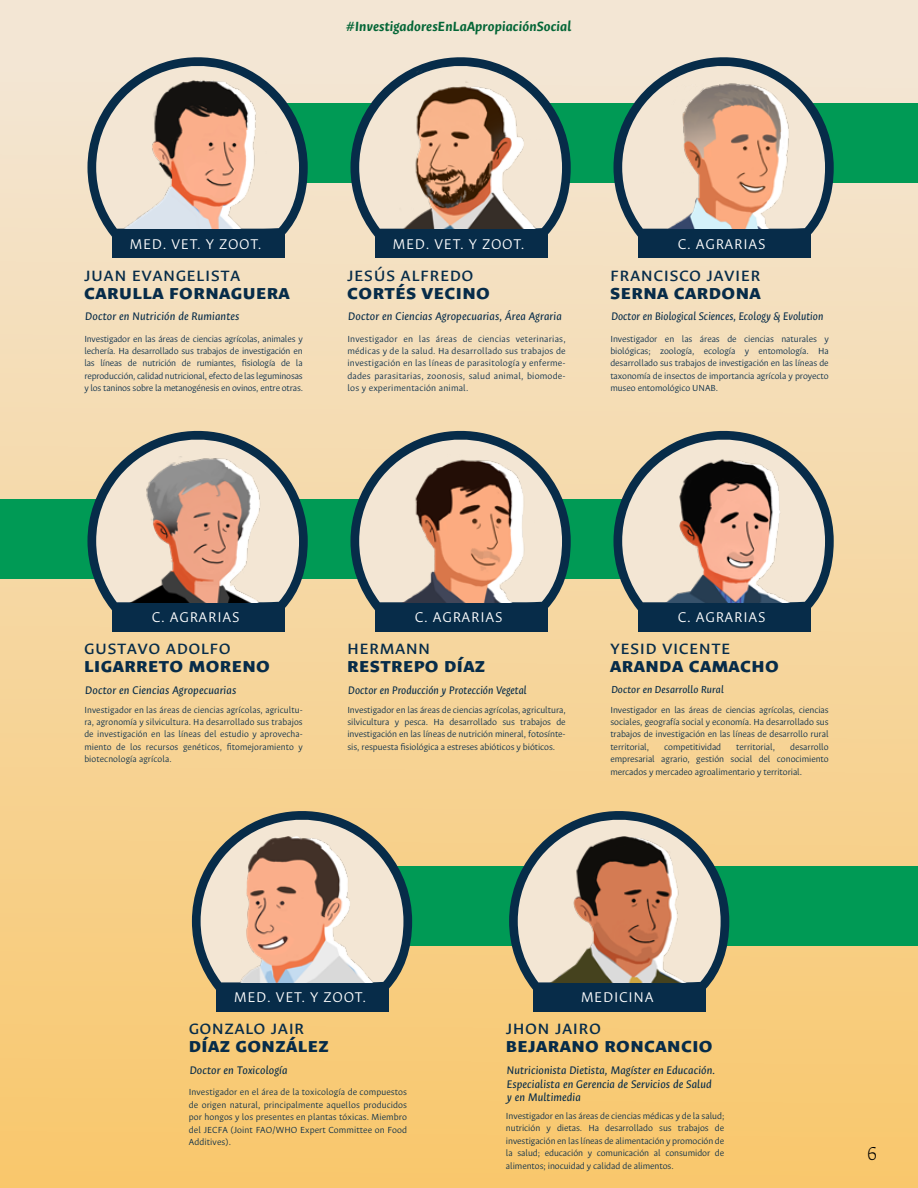
<style>
.page{position:relative;width:918px;height:1188px;background:#fff}
.page>*{position:absolute;margin:0;border:0;box-sizing:border-box;transform-origin:0 0}
.t1{font:800 21px "Ancizar Sans";letter-spacing:.02em;color:#072c49}
.t2{font:21px "Ancizar Sans";letter-spacing:.02em;color:#072c49}
.t3{font:100 21px "Ancizar Sans";color:#000}
.t4{font:300 15.9px "Ancizar Sans";letter-spacing:.05em;color:#fff}
.t5{font:italic 700 15px "Ancizar Sans";letter-spacing:.01em;color:#046637}
.t6{font:italic 12.45px/13.6px "Ancizar Sans";letter-spacing:.01em;color:#072c49}
.t7{font:italic 12.45px "Ancizar Sans";letter-spacing:.01em;color:#072c49;scale:.94 1}
.t8{font:italic 11.55px "Ancizar Sans";letter-spacing:.01em;color:#072c49}
.t9{font:300 9.9px/12.5px "Ancizar Sans";letter-spacing:-.005em;color:#072c49;text-align:justify}
</style>
<div class="page">
<div style="left:0;top:0;width:918px;height:1188px;background:linear-gradient(to bottom,#f3e8da,#f9c76c)"></div>
<div style="left:185px;top:103px;width:733px;height:80px;background:#009a55"></div>
<div style="left:0;top:499px;width:810px;height:80px;background:#009a55"></div>
<div style="left:282px;top:866px;width:636px;height:80px;background:#009a55"></div>
<svg style="left:87px;top:430px;width:221px;height:181px;background:#b8b5a3"></svg>
<img style="left:129px;top:455px;width:147px;height:148px">
<div style="left:112px;top:603px;width:173px;height:29px;background:#072c49"></div>
<svg style="left:351px;top:430px;width:220px;height:181px;background:#b5b3a0"></svg>
<img style="left:381px;top:454px;width:155px;height:149px">
<div style="left:375px;top:603px;width:173px;height:29px;background:#072c49"></div>
<svg style="left:614px;top:430px;width:220px;height:181px;background:#b8b4a1"></svg>
<img style="left:652px;top:452px;width:155px;height:151px">
<div style="left:638px;top:603px;width:173px;height:29px;background:#072c49"></div>
<svg style="left:87px;top:56px;width:221px;height:181px;background:#b7bab0"></svg>
<img style="left:124px;top:67px;width:147px;height:163px">
<div style="left:112px;top:230px;width:173px;height:28px;background:#072c49"></div>
<svg style="left:351px;top:56px;width:220px;height:181px;background:#a9b3a8"></svg>
<img style="left:382px;top:70px;width:184px;height:171px">
<div style="left:375px;top:230px;width:173px;height:28px;background:#072c49"></div>
<svg style="left:614px;top:56px;width:220px;height:181px;background:#aeb6ab"></svg>
<img style="left:642px;top:80px;width:151px;height:150px">
<div style="left:638px;top:230px;width:173px;height:28px;background:#072c49"></div>
<svg style="left:192px;top:810px;width:220px;height:181px;background:#bbb297"></svg>
<img style="left:232px;top:836px;width:146px;height:147px">
<div style="left:216px;top:983px;width:173px;height:29px;background:#072c49"></div>
<svg style="left:509px;top:810px;width:220px;height:181px;background:#b3ae93"></svg>
<img style="left:545px;top:836px;width:155px;height:147px">
<div style="left:534px;top:983px;width:172px;height:29px;background:#072c49"></div>
<h3 class="t5" style="left:346px;top:18px;width:227px">#InvestigadoresEnLaApropiaciónSocial</h3>
<h2 class="t4" style="left:130px;top:235px;width:133px">MED. VET. Y ZOOT.</h2>
<h2 class="t4" style="left:393px;top:235px;width:133px">MED. VET. Y ZOOT.</h2>
<h2 class="t4" style="left:678px;top:235px;width:89px">C. AGRARIAS</h2>
<h1 class="t2" style="left:84px;top:263px;width:158px">JUAN EVANGELISTA</h1>
<h1 class="t1" style="left:84px;top:280px;width:207px">CARULLA FORNAGUERA</h1>
<h1 class="t2" style="left:347px;top:263px;width:128px">JESÚS ALFREDO</h1>
<h1 class="t1" style="left:347px;top:280px;width:144px">CORTÉS VECINO</h1>
<h1 class="t2" style="left:610px;top:263px;width:152px">FRANCISCO JAVIER</h1>
<h1 class="t1" style="left:610px;top:280px;width:152px">SERNA CARDONA</h1>
<p class="t6" style="left:85px;top:310px;width:156px">Doctor en Nutrición de Rumiantes</p>
<p class="t6" style="left:348px;top:310px;width:215px">Doctor en Ciencias Agropecuarias, Área Agraria</p>
<p class="t7" style="left:611px;top:309px;width:227px">Doctor en Biological Sciences, Ecology &amp; Evolution</p>
<p class="t9" style="left:84px;top:332px;width:220px">Investigador en las áreas de ciencias agrícolas, animales y lechería. Ha desarrollado sus trabajos de investigación en las líneas de nutrición de rumiantes, fisiología de la reproducción, calidad nutricional, efecto de las leguminosas y los taninos sobre la metanogénesis en ovinos, entre otras.</p>
<p class="t9" style="left:347px;top:332px;width:220px">Investigador en las áreas de ciencias veterinarias, médicas y de la salud. Ha desarrollado sus trabajos de investigación en las líneas de parasitología y enferme&shy;dades parasitarias, zoonosis, salud animal, biomode&shy;los y experimentación animal.</p>
<p class="t9" style="left:610px;top:332px;width:220px">Investigador en las áreas de ciencias naturales y biológicas; zoología, ecología y entomología. Ha desarrollado sus trabajos de investigación en las líneas de taxonomía de insectos de importancia agrícola y proyecto museo entomológico UNAB.</p>
<h2 class="t4" style="left:152px;top:609px;width:89px">C. AGRARIAS</h2>
<h2 class="t4" style="left:415px;top:609px;width:89px">C. AGRARIAS</h2>
<h2 class="t4" style="left:678px;top:609px;width:89px">C. AGRARIAS</h2>
<h1 class="t2" style="left:84px;top:636px;width:148px">GUSTAVO ADOLFO</h1>
<h1 class="t1" style="left:84px;top:654px;width:187px">LIGARRETO MORENO</h1>
<h1 class="t2" style="left:347px;top:636px;width:85px">HERMANN</h1>
<h1 class="t1" style="left:347px;top:654px;width:140px">RESTREPO DÍAZ</h1>
<h1 class="t2" style="left:610px;top:636px;width:122px">YESID VICENTE</h1>
<h1 class="t1" style="left:610px;top:654px;width:170px">ARANDA CAMACHO</h1>
<p class="t6" style="left:85px;top:683px;width:152px">Doctor en Ciencias Agropecuarias</p>
<p class="t7" style="left:348px;top:683px;width:191px">Doctor en Producción y Protección Vegetal</p>
<p class="t8" style="left:611px;top:683px;width:114px">Doctor en Desarrollo Rural</p>
<p class="t9" style="left:84px;top:703px;width:220px">Investigador en las áreas de ciencias agrícolas, agricultu&shy;ra, agronomía y silvicultura. Ha desarrollado sus trabajos de investigación en las líneas del estudio y aprovecha&shy;miento de los recursos genéticos, fitomejoramiento y biotecnología agrícola.</p>
<p class="t9" style="left:347px;top:703px;width:220px">Investigador en las áreas de ciencias agrícolas, agricultura, silvicultura y pesca. Ha desarrollado sus trabajos de investigación en las líneas de nutrición mineral, fotosínte&shy;sis, respuesta fisiológica a estreses abióticos y bióticos.</p>
<p class="t9" style="left:610px;top:703px;width:220px">Investigador en las áreas de ciencias agrícolas, ciencias sociales, geografía social y economía. Ha desarrollado sus trabajos de investigación en las líneas de desarrollo rural territorial,</p>
<p class="t9" style="left:610px;top:741px;width:220px;text-indent:180px">desarrollo empresarial agrario, gestión social del conocimiento mercados y mercadeo agroalimentario y territorial.</p>
<p class="t9" style="left:664px;top:741px;width:59px">competitividad</p>
<p class="t9" style="left:736px;top:741px;width:40px">territorial,</p>
<h2 class="t4" style="left:234px;top:989px;width:133px">MED. VET. Y ZOOT.</h2>
<h2 class="t4" style="left:581px;top:989px;width:74px">MEDICINA</h2>
<h1 class="t2" style="left:189px;top:1016px;width:117px">GONZALO JAIR</h1>
<h1 class="t1" style="left:189px;top:1034px;width:142px">DÍAZ GONZÁLEZ</h1>
<h1 class="t2" style="left:506px;top:1016px;width:97px">JHON JAIRO</h1>
<h1 class="t1" style="left:506px;top:1034px;width:208px">BEJARANO RONCANCIO</h1>
<p class="t6" style="left:190px;top:1063px;width:99px">Doctor en Toxicología</p>
<p class="t9" style="left:189px;top:1086px;width:220px">Investigador en el área de la toxicología de compuestos de origen natural, principalmente aquellos producidos por hongos y los presentes en plantas tóxicas. Miembro del JECFA (Joint FAO/WHO Expert Committee on Food Additives).</p>
<p class="t6" style="left:507px;top:1063px;width:210px">Nutricionista Dietista, Magíster en Educación.<br>Especialista en Gerencia de Servicios de Salud y en Multimedia</p>
<p class="t9" style="left:506px;top:1110px;width:220px">Investigador en las áreas de ciencias médicas y de la salud; nutrición y dietas. Ha desarrollado sus trabajos de investigación en las líneas de alimentación y promoción de la salud; educación y comunicación al consumidor de alimentos; inocuidad y calidad de alimentos.</p>
<h1 class="t3" style="left:867px;top:1142px;width:12px">6</h1>
</div>
